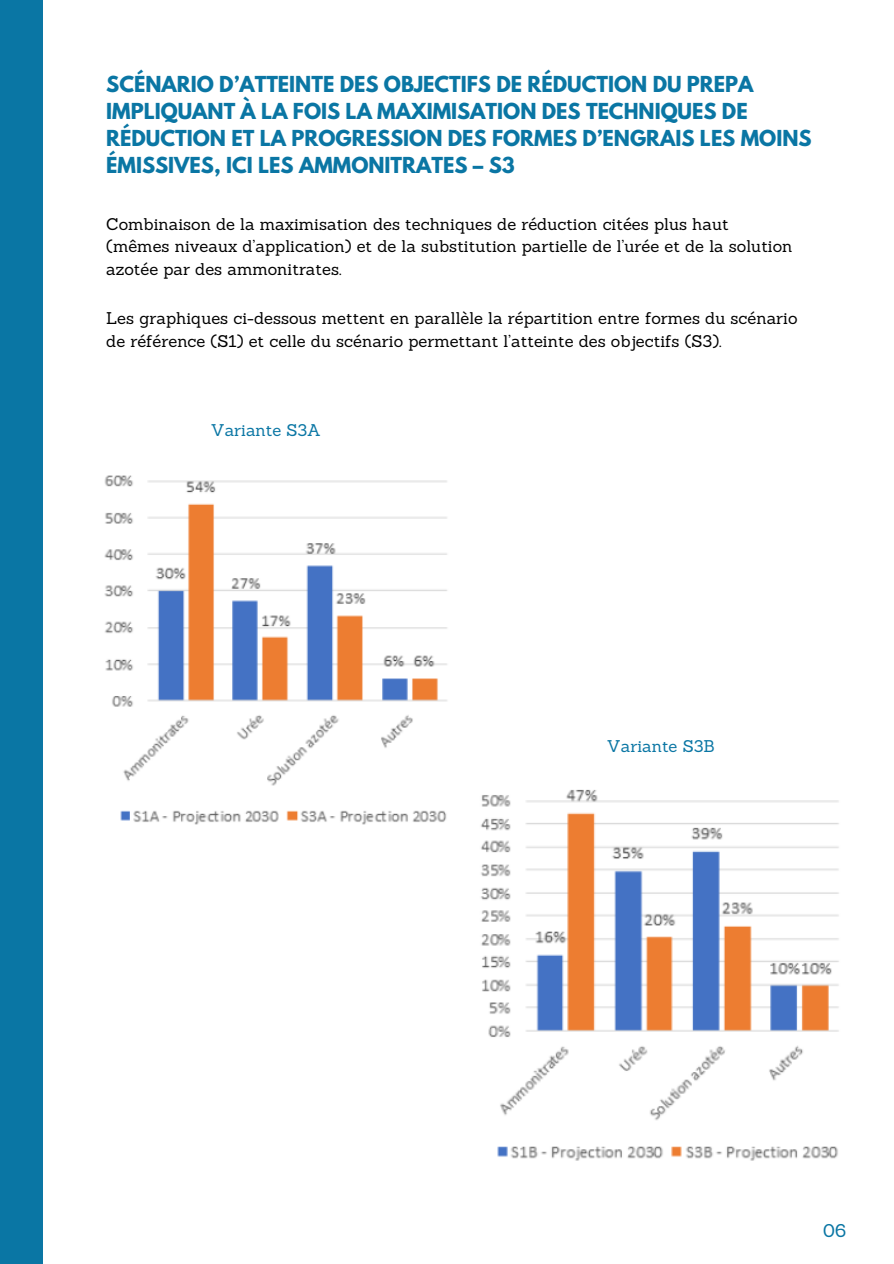
<style>
.page{position:relative;width:894px;height:1264px;background:#fff}
.page>*{position:absolute;margin:0;border:0;box-sizing:border-box;transform-origin:0 0}
.t1{font:700 19.5px/27px "League Spartan";color:#0a76a4}
.t2{font:18px "Sanchez";color:#0a76a4}
.t3{font:16.5px/22.5px "Sanchez";color:#000}
.t4{font:16.5px "Sanchez";color:#0a76a4}
</style>
<div class="page">
<img style="left:481px;top:789px;width:358px;height:372px">
<img style="left:104px;top:475px;width:343px;height:350px">
<div style="left:0;top:0;width:43px;height:1263px;background:#0a76a4"></div>
<p class="t1" style="left:106px;top:73px;width:706px">SCÉNARIO D’ATTEINTE DES OBJECTIFS DE RÉDUCTION DU PREPA IMPLIQUANT À LA FOIS LA MAXIMISATION DES TECHNIQUES DE RÉDUCTION ET LA PROGRESSION DES FORMES D’ENGRAIS LES MOINS ÉMISSIVES, ICI LES AMMONITRATES – S3</p>
<p class="t3" style="left:106px;top:213px;width:687px">Combinaison de la maximisation des techniques de réduction citées plus haut (mêmes niveaux d’application) et de la substitution partielle de l’urée et de la solution azotée par des ammonitrates.</p>
<p class="t3" style="left:106px;top:307px;width:692px">Les graphiques ci-dessous mettent en parallèle la répartition entre formes du scénario de référence (S1) et celle du scénario permettant l’atteinte des objectifs (S3).</p>
<p class="t4" style="left:210px;top:419px;width:112px">Variante S3A</p>
<p class="t4" style="left:606px;top:735px;width:109px">Variante S3B</p>
<p class="t2" style="left:823px;top:1218px;width:24px">06</p>
</div>
